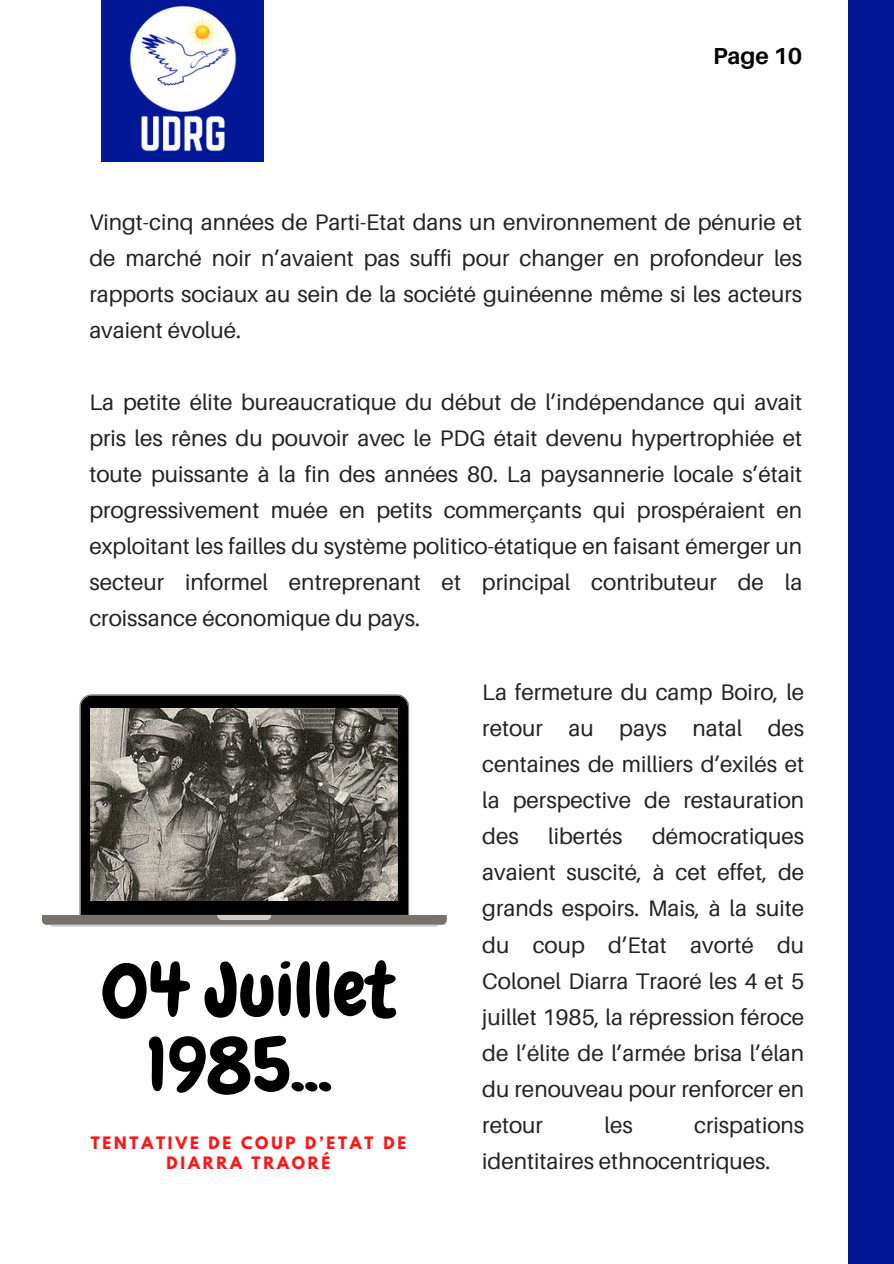
<style>
.page{position:relative;width:894px;height:1264px;background:#fff}
.page>*{position:absolute;margin:0;border:0;box-sizing:border-box;transform-origin:0 0}
.t1{font:76.05px/74.8px "Chewy";color:#000;text-align:center}
.t2{font:700 23.1px "Aileron";color:#000}
.t3{font:22.5px/36px "Aileron";color:#222;text-align:justify}
.t4{font:700 15.15px/19.8px "League Spartan";letter-spacing:.18em;color:#ff1616;text-align:center}
</style>
<div class="page">
<div style="left:848px;top:0;width:45px;height:1263px;background:#011796"></div>
<div style="left:101px;top:0;width:162px;height:161px;background:#011796"></div>
<img style="left:129px;top:5px;width:108px;height:147px">
<svg style="left:42px;top:694px;width:404px;height:230px"></svg>
<svg style="left:50px;top:915px;width:388px;height:11px;background:#87837e"></svg>
<img style="left:91px;top:708px;width:307px;height:192px">
<p class="t2" style="left:712px;top:42px;width:91px">Page 10</p>
<p class="t3" style="left:89px;top:204px;width:714px">Vingt-cinq années de Parti-Etat dans un environnement de pénurie et de marché noir n’avaient pas suffi pour changer en profondeur les rapports sociaux au sein de la société guinéenne même si les acteurs avaient évolué.</p>
<p class="t3" style="left:89px;top:384px;width:714px">La petite élite bureaucratique du début de l’indépendance qui avait pris les rênes du pouvoir avec le PDG était devenu hypertrophiée et toute puissante à la fin des années 80. La paysannerie locale s’était progressivement muée en petits commerçants qui prospéraient en exploitant les failles du système politico-étatique en faisant émerger un secteur informel entreprenant et principal contributeur de la croissance économique du pays.</p>
<h1 class="t1" style="left:101px;top:952px;width:295px">04 Juillet<br>1985...</h1>
<p class="t4" style="left:91px;top:1134px;width:317px">TENTATIVE DE COUP D’ETAT DE<br>DIARRA TRAORÉ</p>
<h3 class="t3" style="left:482px;top:674px;width:323px">La fermeture du camp Boiro, le retour au pays natal des centaines de milliers d’exilés et la perspective de restauration des</h3>
<h3 class="t3" style="left:482px;top:818px;width:323px;text-indent:170px">démocratiques avaient suscité, à cet effet, de grands espoirs. Mais, à la suite du coup d’Etat avorté du Colonel Diarra Traoré les 4 et 5 juillet 1985, la répression féroce de l’élite de l’armée brisa l’élan du renouveau pour renforcer en retour</h3>
<h3 class="t3" style="left:548px;top:818px;width:76px">libertés</h3>
<h3 class="t3" style="left:604px;top:1106px;width:30px">les</h3>
<h3 class="t3" style="left:482px;top:1106px;width:323px;text-indent:212px">crispations identitaires ethnocentriques.</h3>
</div>
